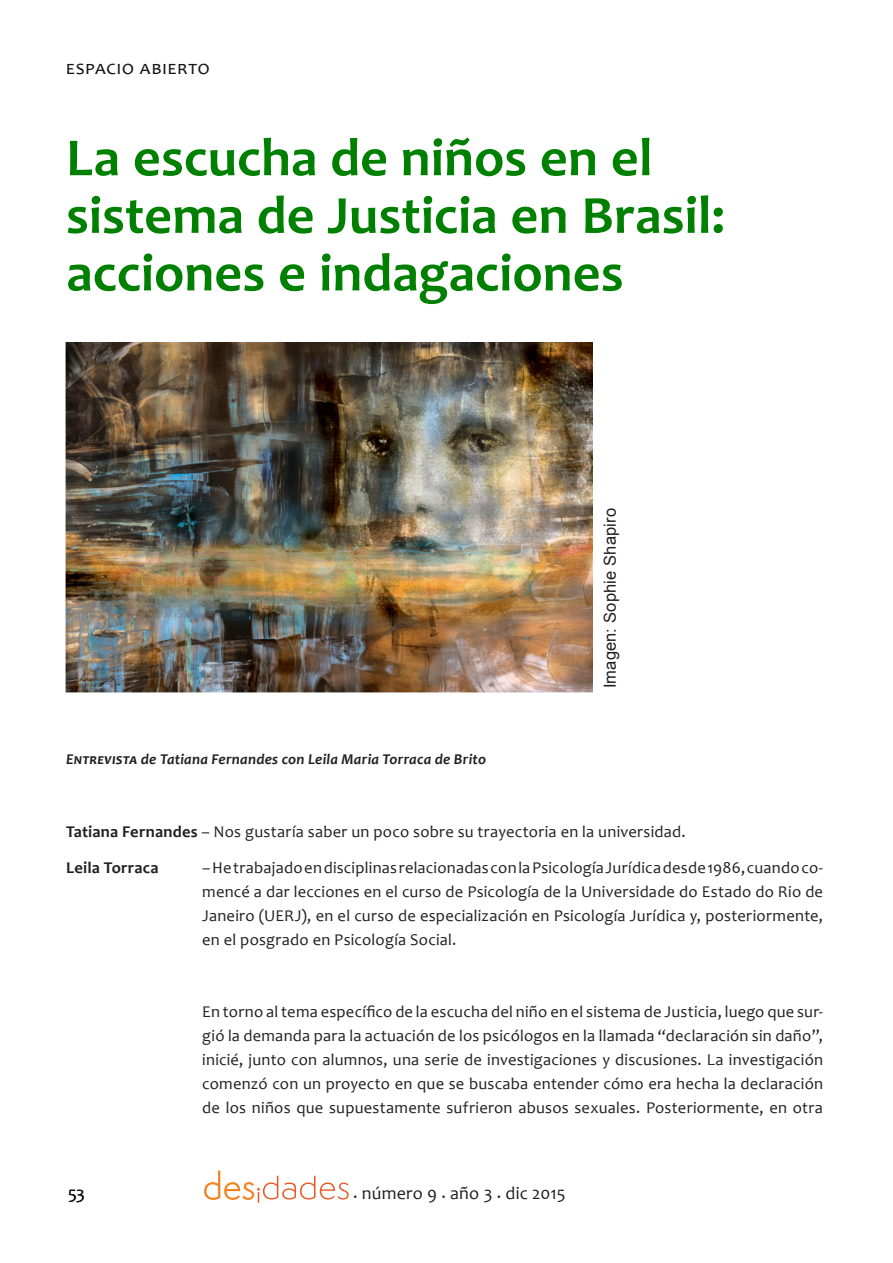
<style>
.page{position:relative;width:893px;height:1263px;background:#fff}
.page>*{position:absolute;margin:0;border:0;box-sizing:border-box;transform-origin:0 0}
.t1{font:700 54px/57.6px "Candara";color:#008000}
.t2{font:19.5px "Candara";letter-spacing:.095em;color:#141414}
.t3{font:18px "Candara";letter-spacing:.01em;color:#231f20}
.t4{font:18px "Candara";color:#141414}
.t5{font:16.5px/24px "Candara";letter-spacing:.015em;color:#231f20;text-align:justify}
.t6{font:16.5px "Arial";letter-spacing:.01em;color:#231f20}
.t7{font:italic 700 15px "Candara";letter-spacing:.015em;color:#231f20}
.s1{font-weight:700}
</style>
<div class="page">
<svg style="left:204px;top:1170px;width:145px;height:33px"></svg>
<img style="left:66px;top:342px;width:527px;height:350px">
<p class="t2" style="left:66px;top:56px;width:145px">espacio abierto</p>
<h1 class="t1" style="left:66px;top:128px;width:660px">La escucha de niños en el sistema de Justicia en Brasil: acciones e indagaciones</h1>
<p class="t7" style="left:66px;top:750px;width:421px">Entrevista de Tatiana Fernandes con Leila Maria Torraca de Brito</p>
<p class="t6" style="left:599px;top:688px;width:182px;rotate:-90deg">Imagen: Sophie Shapiro</p>
<p class="t5" style="left:66px;top:813px;width:621px;line-height:36px"><span class="s1">Tatiana Fernandes</span> – Nos gustaría saber un poco sobre su trayectoria en la universidad.<br><span class="s1">Leila Torraca</span></p>
<p class="t5" style="left:202px;top:855px;width:622px">– He trabajado en disciplinas relacionadas con la Psicología Jurídica desde 1986, cuando co&shy;mencé a dar lecciones en el curso de Psicología de la Universidade do Estado do Rio de Janeiro (UERJ), en el curso de especialización en Psicología Jurídica y, posteriormente, en el posgrado en Psicología Social.</p>
<p class="t5" style="left:202px;top:999px;width:622px">En torno al tema específico de la escucha del niño en el sistema de Justicia, luego que sur&shy;gió la demanda para la actuación de los psicólogos en la llamada “declaración sin daño”, inicié, junto con alumnos, una serie de investigaciones y discusiones. La investigación comenzó con un proyecto en que se buscaba entender cómo era hecha la declaración de los niños que supuestamente sufrieron abusos sexuales. Posteriormente, en otra</p>
<p class="t4" style="left:68px;top:1182px;width:18px">53</p>
<p class="t3" style="left:353px;top:1182px;width:214px">. número 9 . año 3 . dic 2015</p>
</div>
